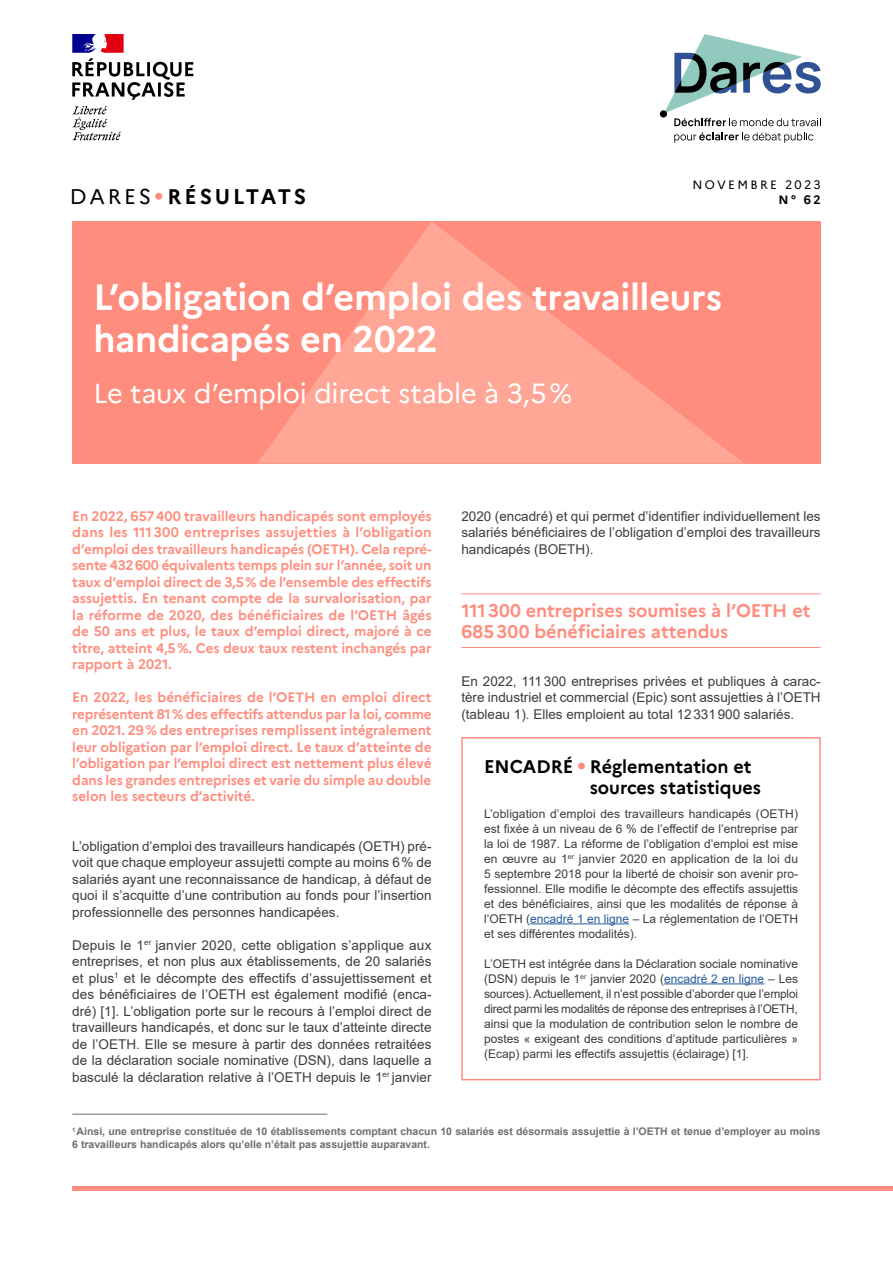
<style>
.page{position:relative;width:893px;height:1263px;background:#fff}
.page>*{position:absolute;margin:0;border:0;box-sizing:border-box;transform-origin:0 0}
.t1{font:700 36px/42px "Marianne";letter-spacing:-.01em;color:#fff}
.t2{font:27px "Marianne";letter-spacing:-.01em;color:#fff}
.t3{font:700 21px "Marianne";letter-spacing:.13em;color:#000}
.t4{font:700 18px/21px "Marianne";letter-spacing:-.005em;color:#ff8d7e}
.t5{font:700 18px/21px "Marianne";color:#000}
.t6{font:13.5px/16.5px "Arial";color:#3c3c3b;text-align:justify}
.t7{font:700 13.5px/16.5px "Marianne";letter-spacing:-.005em;color:#ff8d7e;text-align:justify}
.t8{font:12px/15px "Arial";color:#3c3c3b;text-align:justify}
.t9{font:12px "Marianne";letter-spacing:.2em;color:#000}
.t10{font:700 12px "Marianne";color:#000}
.t11{font:700 10.5px/12.8px "Arial";color:#706f6f}
.s1{font-weight:400}
.s2{font-weight:400;font-size:27px;color:#ff8d7e}
.s3{color:#275b9b}
</style>
<div class="page">
<div style="left:72px;top:1186px;width:821px;height:5px;background:#ff8d7e"></div>
<div style="left:72px;top:221px;width:749px;height:242px;background:#ff8d7e"></div>
<svg style="left:258px;top:221px;width:485px;height:242px"></svg>
<div style="left:660px;top:110px;width:7px;height:8px;background:#000;border-radius:50%"></div>
<svg style="left:674px;top:132px;width:139px;height:11px"></svg>
<svg style="left:664px;top:34px;width:157px;height:92px"></svg>
<svg style="left:72px;top:34px;width:121px;height:66px"></svg>
<svg style="left:72px;top:106px;width:49px;height:34px"></svg>
<hr style="left:72px;top:1114px;width:255px;height:1px;background:#706f6f">
<hr style="left:461px;top:593px;width:360px;height:1px;background:#ff8d7e">
<hr style="left:461px;top:647px;width:360px;height:1px;background:#ff8d7e">
<svg style="left:578px;top:762px;width:7px;height:7px"></svg>
<hr style="left:530px;top:923px;width:99px;height:1px;background:#275b9b">
<hr style="left:664px;top:983px;width:100px;height:1px;background:#275b9b">
<div style="left:461px;top:737px;width:360px;height:343px;border:2px solid #ff8d7e"></div>
<p class="t9" style="left:692px;top:176px;width:130px">NOVEMBRE 2023</p>
<h3 class="t3" style="left:70px;top:180px;width:238px"><span class="s1">DARES</span><span class="s2">•</span>RÉSULTATS</h3>
<p class="t10" style="left:778px;top:191px;width:44px">N° 62</p>
<h1 class="t1" style="left:94px;top:273px;width:630px">L’obligation d’emploi des travailleurs handicapés en 2022</h1>
<h2 class="t2" style="left:94px;top:372px;width:480px">Le taux d’emploi direct stable à 3,5%</h2>
<p class="t7" style="left:72px;top:507px;width:361px">En 2022, 657400 travailleurs handicapés sont employés dans les 111 300 entreprises assujetties à l’obligation d’emploi des travailleurs handicapés (OETH). Cela repré&shy;sente 432600 équivalents temps plein sur l’année, soit un taux d’emploi direct de 3,5% de l’ensemble des effectifs assujettis. En tenant compte de la survalorisation, par la réforme de 2020, des bénéficiaires de l’OETH âgés de 50 ans et plus, le taux d’emploi direct, majoré à ce titre, atteint 4,5%. Ces deux taux restent inchangés par rapport à 2021.</p>
<p class="t7" style="left:72px;top:688px;width:361px">En 2022, les bénéficiaires de l’OETH en emploi direct représentent 81% des effectifs attendus par la loi, comme en 2021. 29% des entreprises remplissent intégralement leur obligation par l’emploi direct. Le taux d’atteinte de l’obligation par l’emploi direct est nettement plus élevé dans les grandes entreprises et varie du simple au double selon les secteurs d’activité.</p>
<p class="t6" style="left:72px;top:838px;width:361px">L’obligation d’emploi des travailleurs handicapés (OETH) pré&shy;voit que chaque employeur assujetti compte au moins 6% de salariés ayant une reconnaissance de handicap, à défaut de quoi il s’acquitte d’une contribution au fonds pour l’insertion professionnelle des personnes handicapées.</p>
<p class="t6" style="left:72px;top:937px;width:361px">Depuis le 1<sup>er</sup> janvier 2020, cette obligation s’applique aux entreprises, et non plus aux établissements, de 20 salariés et plus<sup>1</sup> et le décompte des effectifs d’assujettissement et des bénéficiaires de l’OETH est également modifié (enca&shy;dré) [1]. L’obligation porte sur le recours à l’emploi direct de travailleurs handicapés, et donc sur le taux d’atteinte directe de l’OETH. Elle se mesure à partir des données retraitées de la déclaration sociale nominative (DSN), dans laquelle a basculé la déclaration relative à l’OETH depuis le 1<sup>er</sup> janvier</p>
<p class="t6" style="left:461px;top:508px;width:361px">2020 (encadré) et qui permet d’identifier individuellement les salariés bénéficiaires de l’obligation d’emploi des travailleurs handicapés (BOETH).</p>
<h3 class="t4" style="left:461px;top:598px;width:351px">111300 entreprises soumises à l’OETH et<br>685300 bénéficiaires attendus</h3>
<p class="t6" style="left:461px;top:673px;width:361px">En 2022, 111300 entreprises privées et publiques à carac&shy;tère industriel et commercial (Epic) sont assujetties à l’OETH (tableau 1). Elles emploient au total 12331900 salariés.</p>
<h3 class="t5" style="left:590px;top:754px;width:173px;text-indent:-106px">ENCADRÉ Réglementation et sources statistiques</h3>
<p class="t8" style="left:484px;top:806px;width:316px">L’obligation d’emploi des travailleurs handicapés (OETH) est fixée à un niveau de 6 % de l’effectif de l’entreprise par la loi de 1987. La réforme de l’obligation d’emploi est mise en œuvre au 1<sup>er</sup> janvier 2020 en application de la loi du 5 septembre 2018 pour la liberté de choisir son avenir pro&shy;fessionnel. Elle modifie le décompte des effectifs assujettis et des bénéficiaires, ainsi que les modalités de réponse à l’OETH (<span class="s3">encadré 1 en ligne</span> – La réglementation de l’OETH et ses différentes modalités).</p>
<p class="t8" style="left:484px;top:956px;width:316px">L’OETH est intégrée dans la Déclaration sociale nominative (DSN) depuis le 1<sup>er</sup> janvier 2020 (<span class="s3">encadré 2 en ligne</span> – Les sources). Actuellement, il n’est possible d’aborder que l’emploi direct parmi les modalités de réponse des entreprises à l’OETH, ainsi que la modulation de contribution selon le nombre de postes « exigeant des conditions d’aptitude particulières » (Ecap) parmi les effectifs assujettis (éclairage) [1].</p>
<p class="t11" style="left:72px;top:1125px;width:750px"><sup>1</sup>Ainsi, une entreprise constituée de 10 établissements comptant chacun 10 salariés est désormais assujettie à l’OETH et tenue d’employer au moins<br>6 travailleurs handicapés alors qu’elle n’était pas assujettie auparavant.</p>
</div>
